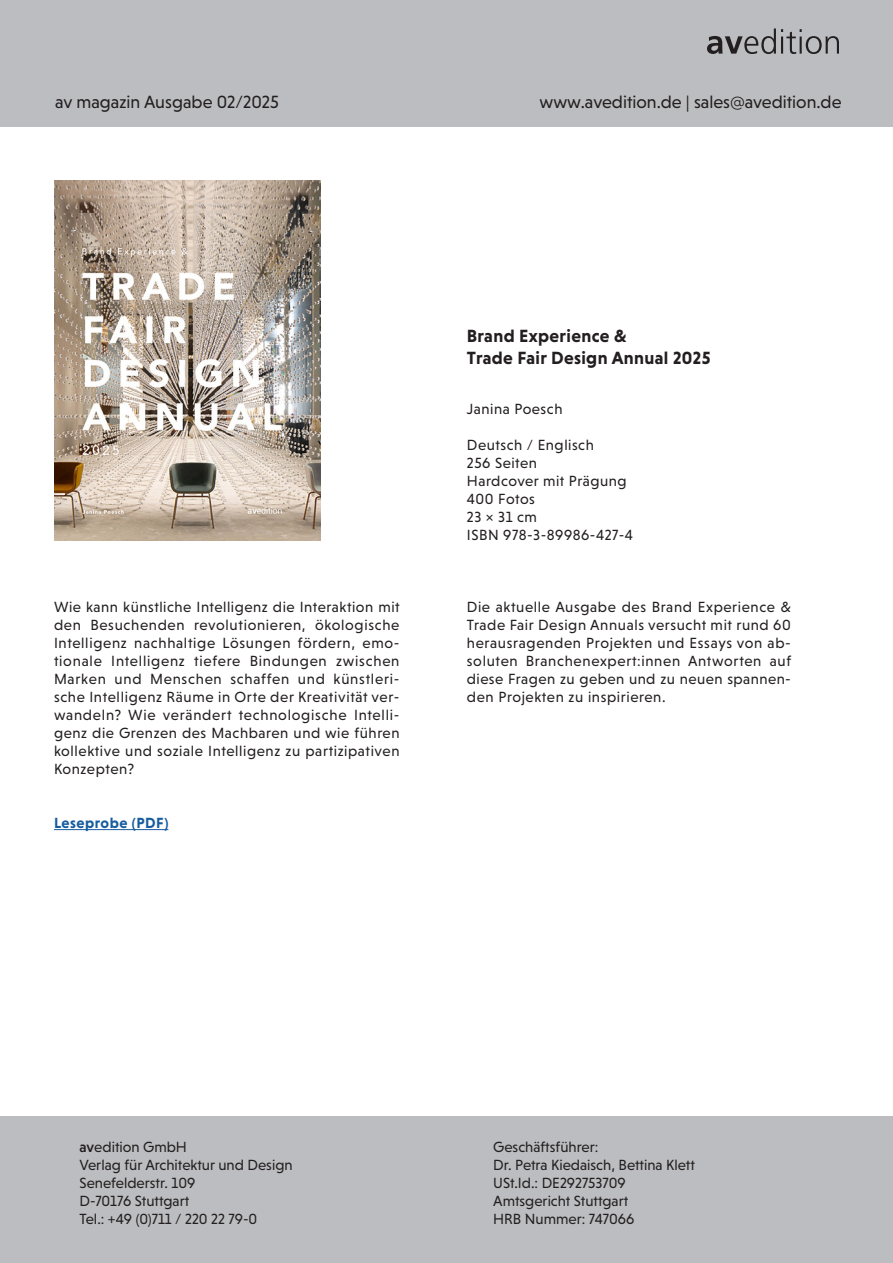
<style>
.page{position:relative;width:893px;height:1263px;background:#fff}
.page>*{position:absolute;margin:0;border:0;box-sizing:border-box;transform-origin:0 0}
.t1{font:18px "Niveau Grotesk";color:#231f20}
.t2{font:700 18px/21.6px "Niveau Grotesk";letter-spacing:.02em;color:#231f20}
.t3{font:15px/18px "Niveau Grotesk";color:#231f20;text-align:justify}
.t4{font:15px/18px "Niveau Grotesk";letter-spacing:.035em;color:#231f20}
.t5{font:700 15px "Niveau Grotesk";letter-spacing:.035em;color:#175d9e}
.s1{font-weight:500}
</style>
<div class="page">
<div style="left:0;top:0;width:893px;height:126px;background:#bcbdc0"></div>
<hr style="left:54px;top:829px;width:114px;height:1px;background:#175d9e">
<img style="left:54px;top:180px;width:266px;height:360px">
<svg style="left:707px;top:28px;width:132px;height:26px"></svg>
<div style="left:0;top:1116px;width:893px;height:147px;background:#bcbdc0"></div>
<p class="t1" style="left:55px;top:92px;width:225px">av magazin Ausgabe 02/2025</p>
<p class="t1" style="left:539px;top:92px;width:304px">www.avedition.de | sales@avedition.de</p>
<p class="t3" style="left:54px;top:598px;width:347px">Wie kann künstliche Intelligenz die Interaktion mit den Besuchenden revolutionieren, ökologische Intelligenz nachhaltige Lösungen fördern, emo&shy;tionale Intelligenz tiefere Bindungen zwischen Marken und Menschen schaffen und künstleri&shy;sche Intelligenz Räume in Orte der Kreativität ver&shy;wandeln? Wie verändert technologische Intelli&shy;genz die Grenzen des Machbaren und wie führen kollektive und soziale Intelligenz zu partizipativen Konzepten?</p>
<p class="t5" style="left:54px;top:814px;width:116px">Leseprobe (PDF)</p>
<p class="t2" style="left:467px;top:325px;width:245px">Brand Experience &amp;<br>Trade Fair Design Annual 2025</p>
<p class="t4" style="left:467px;top:400px;width:97px">Janina Poesch</p>
<p class="t4" style="left:467px;top:436px;width:168px">Deutsch / Englisch<br>256 Seiten<br>Hardcover mit Prägung<br>400 Fotos<br>23 × 31 cm<br>ISBN 978-3-89986-427-4</p>
<p class="t3" style="left:467px;top:598px;width:326px">Die aktuelle Ausgabe des Brand Experience &amp; Trade Fair Design Annuals versucht mit rund 60 herausragenden Projekten und Essays von ab&shy;soluten Branchenexpert:innen Antworten auf diese Fragen zu geben und zu neuen spannen&shy;den Projekten zu inspirieren.</p>
<p class="t3" style="left:80px;top:1138px;width:215px;text-align:left"><span class="s1">av</span>edition GmbH<br>Verlag für Architektur und Design<br>Senefelderstr. 109<br>D-70176 Stuttgart<br>Tel.: +49 (0)711 / 220 22 79-0</p>
<p class="t3" style="left:493px;top:1138px;width:203px;text-align:left">Geschäftsführer:<br>Dr. Petra Kiedaisch, Bettina Klett<br>USt.Id.: DE292753709<br>Amtsgericht Stuttgart<br>HRB Nummer: 747066</p>
</div>
